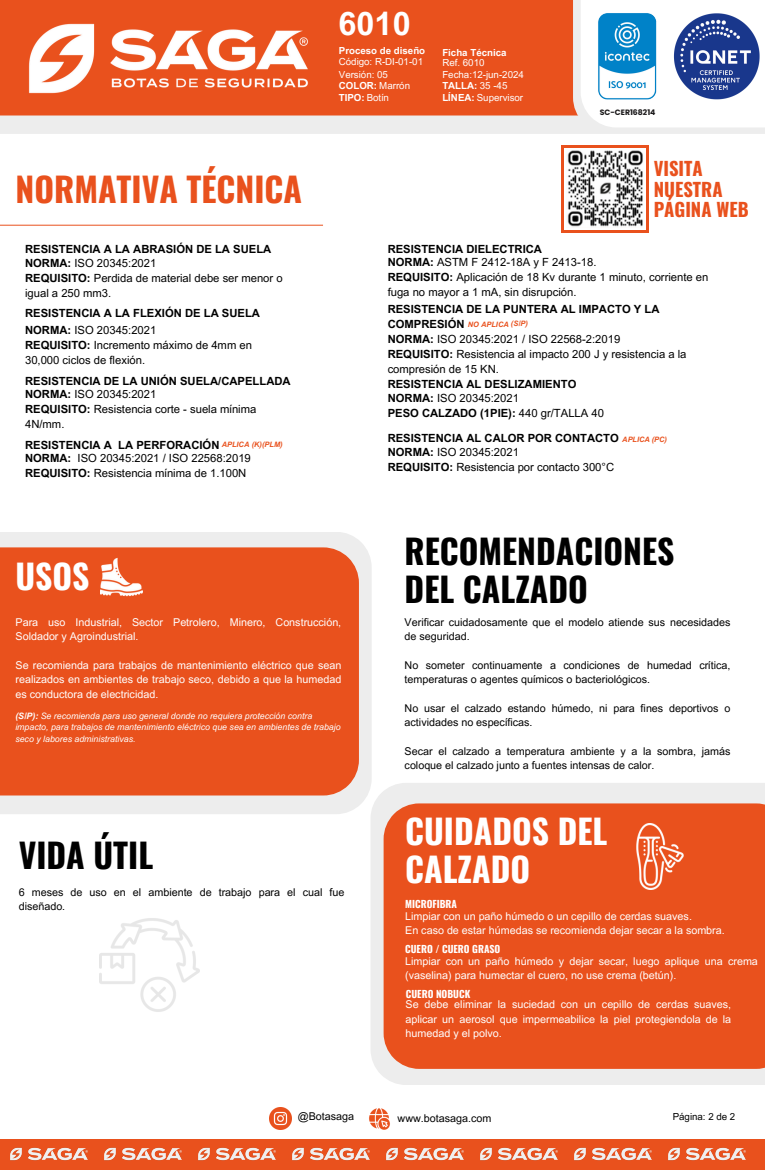
<style>
.page{position:relative;width:765px;height:1170px;background:#fff}
.page>*{position:absolute;margin:0;border:0;box-sizing:border-box;transform-origin:0 0}
.t1{font:700 33.62px/37.8px "Oswald";color:#000}
.t2{font:700 33.62px/37.8px "Oswald";color:#fff}
.t3{font:700 33.62px "Oswald";color:#e9511d}
.t4{font:700 32.38px "Arial MT Pro";color:#fff}
.t5{font:700 18.62px/20.9px "Oswald";color:#e9511d}
.t6{font:11.25px/15px "Arial MT Pro";color:#000}
.t7{font:700 11.25px/15px "Arial MT Pro";color:#000}
.t8{font:10.75px/14.4px "Arial MT Pro";color:#fff}
.t9{font:10.75px/14.4px "Arial MT Pro";color:#000}
.t10{font:700 9.88px "Oswald";color:#fff}
.t11{font:9.75px "Arial MT Pro";color:#fff}
.t12{font:700 9.75px "Arial MT Pro";color:#fff}
.t13{font:9.75px "Arial MT Pro";color:#000}
.t14{font:italic 8.75px/11.8px "Arial MT Pro";color:#fff}
.t15{font:700 7.75px "Poppins";color:#1a1819}
.t16{font:italic 700 7.38px "Arial MT Pro";color:#e9511d}
.s1{font-weight:400}
.s2{font-weight:700}
</style>
<div class="page">
<hr style="left:0;top:225px;width:323px;height:1px;background:#e9511d">
<div style="left:561px;top:145px;width:88px;height:88px;background:#e9511d"></div>
<div style="left:564px;top:148px;width:82px;height:82px;background:#fff"></div>
<img style="left:567px;top:150px;width:76px;height:77px">
<div style="left:0;top:532px;width:372px;height:282px;background:#ededed"></div>
<div style="left:0;top:547px;width:359px;height:248px;background:#e9511d"></div>
<img style="left:101px;top:556px;width:41px;height:41px">
<img style="left:100px;top:918px;width:99px;height:94px">
<div style="left:0;top:1138px;width:765px;height:31px;background:#e9511d"></div>
<img style="left:10px;top:1147px;width:78px;height:14px">
<img style="left:104px;top:1147px;width:78px;height:14px">
<img style="left:198px;top:1147px;width:78px;height:14px">
<img style="left:292px;top:1147px;width:78px;height:14px">
<img style="left:386px;top:1147px;width:78px;height:14px">
<img style="left:480px;top:1147px;width:78px;height:14px">
<img style="left:574px;top:1147px;width:78px;height:14px">
<img style="left:668px;top:1147px;width:78px;height:14px">
<img style="left:269px;top:1107px;width:22px;height:21px">
<img style="left:369px;top:1108px;width:21px;height:22px">
<div style="left:0;top:0;width:765px;height:134px;background:#ededed"></div>
<div style="left:0;top:0;width:765px;height:115px;background:#e9511d"></div>
<img style="left:29px;top:23px;width:279px;height:71px">
<div style="left:573px;top:0;width:192px;height:133px;background:#ededed"></div>
<div style="left:581px;top:0;width:184px;height:127px;background:#fff"></div>
<img style="left:598px;top:13px;width:162px;height:87px">
<svg style="left:371px;top:782px;width:394px;height:302px;background:#edeae9"></svg>
<div style="left:384px;top:803px;width:381px;height:265px;background:#e9511d"></div>
<img style="left:627px;top:823px;width:66px;height:66px">
<h1 class="t4" style="left:339px;top:11px;width:74px">6010</h1>
<p class="t12" style="left:339px;top:47px;width:88px">Proceso de diseño</p>
<p class="t11" style="left:339px;top:58px;width:86px">Código: R-DI-01-01</p>
<p class="t11" style="left:339px;top:71px;width:51px">Versión: 05</p>
<p class="t12" style="left:339px;top:82px;width:73px">COLOR: <span class="s1">Marrón</span></p>
<p class="t12" style="left:339px;top:94px;width:52px">TIPO: <span class="s1">Botín</span></p>
<p class="t12" style="left:442px;top:49px;width:66px">Ficha Técnica</p>
<p class="t11" style="left:442px;top:59px;width:44px">Ref. 6010</p>
<p class="t11" style="left:442px;top:71px;width:83px">Fecha:12-jun-2024</p>
<p class="t12" style="left:442px;top:82px;width:67px">TALLA: <span class="s1">35 -45</span></p>
<p class="t11" style="left:442px;top:94px;width:82px"><span class="s2">LÍNEA:</span> Supervisor</p>
<p class="t15" style="left:600px;top:106px;width:57px">SC-CER168214</p>
<p class="t3" style="left:16px;top:162px;width:288px">NORMATIVA TÉCNICA</p>
<h3 class="t5" style="left:654px;top:157px;width:96px">VISITA<br>NUESTRA<br>PÁGINA WEB</h3>
<h4 class="t7" style="left:25px;top:243px;width:248px">RESISTENCIA A LA ABRASIÓN DE LA SUELA</h4>
<h5 class="t7" style="left:388px;top:243px;width:156px">RESISTENCIA DIELECTRICA</h5>
<p class="t6" style="left:25px;top:257px;width:259px"><span class="s2">NORMA:</span> ISO 20345:2021<br><span class="s2">REQUISITO:</span> Perdida de material debe ser menor o igual a 250 mm3.</p>
<p class="t7" style="left:25px;top:307px;width:237px">RESISTENCIA A LA FLEXIÓN DE LA SUELA</p>
<h5 class="t6" style="left:25px;top:323px;width:228px"><span class="s2">NORMA:</span> ISO 20345:2021<br><span class="s2">REQUISITO:</span> Incremento máximo de 4mm en<br>30,000 ciclos de flexión.</h5>
<h1 class="t7" style="left:25px;top:374px;width:267px">RESISTENCIA DE LA UNIÓN SUELA/CAPELLADA</h1>
<p class="t6" style="left:25px;top:388px;width:233px"><span class="s2">NORMA:</span> ISO 20345:2021<br><span class="s2">REQUISITO:</span> Resistencia corte - suela mínima<br>4N/mm.</p>
<h4 class="t6" style="left:388px;top:256px;width:322px"><span class="s2">NORMA:</span> ASTM F 2412-18A y F 2413-18.<br><span class="s2">REQUISITO:</span> Aplicación de 18 Kv durante 1 minuto, corriente en fuga no mayor a 1 mA, sin disrupción.</h4>
<p class="t7" style="left:388px;top:303px;width:273px">RESISTENCIA DE LA PUNTERA AL IMPACTO Y LA<br>COMPRESIÓN</p>
<p class="t16" style="left:468px;top:322px;width:42px">NO APLICA</p>
<h6 class="t16" style="left:511px;top:321px;width:18px">(S/P)</h6>
<p class="t6" style="left:388px;top:332px;width:300px"><span class="s2">NORMA:</span> ISO 20345:2021 / ISO 22568-2:2019<br><span class="s2">REQUISITO:</span> Resistencia al impacto 200 J y resistencia a la compresión de 15 KN.</p>
<p class="t7" style="left:388px;top:378px;width:190px">RESISTENCIA AL DESLIZAMIENTO</p>
<h1 class="t6" style="left:388px;top:392px;width:218px"><span class="s2">NORMA:</span> ISO 20345:2021<br><span class="s2">PESO CALZADO (1PIE):</span> 440 gr/TALLA 40</h1>
<p class="t7" style="left:25px;top:438px;width:196px">RESISTENCIA A LA PERFORACIÓN</p>
<p class="t6" style="left:25px;top:451px;width:227px"><span class="s2">NORMA:</span> ISO 20345:2021 / ISO 22568:2019<br><span class="s2">REQUISITO:</span> Resistencia mínima de 1.100N</p>
<p class="t16" style="left:222px;top:441px;width:63px">APLICA (K)(PLM)</p>
<p class="t2" style="left:15px;top:555px;width:76px">USOS</p>
<p class="t8" style="left:16px;top:616px;width:327px">Para uso Industrial, Sector Petrolero, Minero, Construcción,<br>Soldador y Agroindustrial.</p>
<h5 class="t8" style="left:16px;top:659px;width:327px;text-align:justify">Se recomienda para trabajos de mantenimiento eléctrico que sean realizados en ambientes de trabajo seco, debido a que la humedad es conductora de electricidad.</h5>
<p class="t14" style="left:15px;top:710px;width:327px"><span class="s2">(S/P):</span> Se recomienda para uso general donde no requiera protección contra impacto, para trabajos de mantenimiento eléctrico que sea en ambientes de trabajo seco y labores administrativas.</p>
<h1 class="t1" style="left:19px;top:834px;width:136px">VIDA ÚTIL</h1>
<p class="t9" style="left:19px;top:885px;width:327px">6 meses de uso en el ambiente de trabajo para el cual fue diseñado.</p>
<h6 class="t7" style="left:388px;top:432px;width:233px">RESISTENCIA AL CALOR POR CONTACTO</h6>
<p class="t6" style="left:388px;top:446px;width:228px"><span class="s2">NORMA:</span> ISO 20345:2021<br><span class="s2">REQUISITO:</span> Resistencia por contacto 300°C</p>
<p class="t16" style="left:622px;top:436px;width:46px">APLICA (PC)</p>
<p class="t1" style="left:405px;top:531px;width:271px">RECOMENDACIONES<br>DEL CALZADO</p>
<h6 class="t9" style="left:405px;top:616px;width:327px">Verificar cuidadosamente que el modelo atiende sus necesidades de seguridad.</h6>
<h6 class="t9" style="left:405px;top:659px;width:327px">No someter continuamente a condiciones de humedad crítica, temperaturas o agentes químicos o bacteriológicos.</h6>
<p class="t9" style="left:405px;top:702px;width:327px">No usar el calzado estando húmedo, ni para fines deportivos o actividades no específicas.</p>
<h6 class="t9" style="left:405px;top:745px;width:327px">Secar el calzado a temperatura ambiente y a la sombra, jamás coloque el calzado junto a fuentes intensas de calor.</h6>
<p class="t2" style="left:405px;top:810px;width:204px">CUIDADOS DEL<br>CALZADO</p>
<p class="t8" style="left:405px;top:909px;width:321px">Limpiar con un paño húmedo o un cepillo de cerdas suaves.<br>En caso de estar húmedas se recomienda dejar secar a la sombra.</p>
<h5 class="t10" style="left:405px;top:895px;width:53px">MICROFIBRA</h5>
<h4 class="t10" style="left:405px;top:940px;width:97px">CUERO / CUERO GRASO</h4>
<p class="t10" style="left:406px;top:986px;width:66px">CUERO NOBUCK</p>
<h4 class="t8" style="left:405px;top:955px;width:354px">Limpiar con un paño húmedo y dejar secar, luego aplique una crema (vaselina) para humectar el cuero, no use crema (betún).</h4>
<h5 class="t8" style="left:406px;top:998px;width:327px;text-align:justify">Se debe eliminar la suciedad con un cepillo de cerdas suaves, aplicar un aerosol que impermeabilice la piel protegiendola de la humedad y el polvo.</h5>
<h4 class="t9" style="left:298px;top:1110px;width:58px">@Botasaga</h4>
<h5 class="t9" style="left:398px;top:1111px;width:95px">www.botasaga.com</h5>
<h4 class="t13" style="left:673px;top:1112px;width:64px">Página: 2 de 2</h4>
</div>
